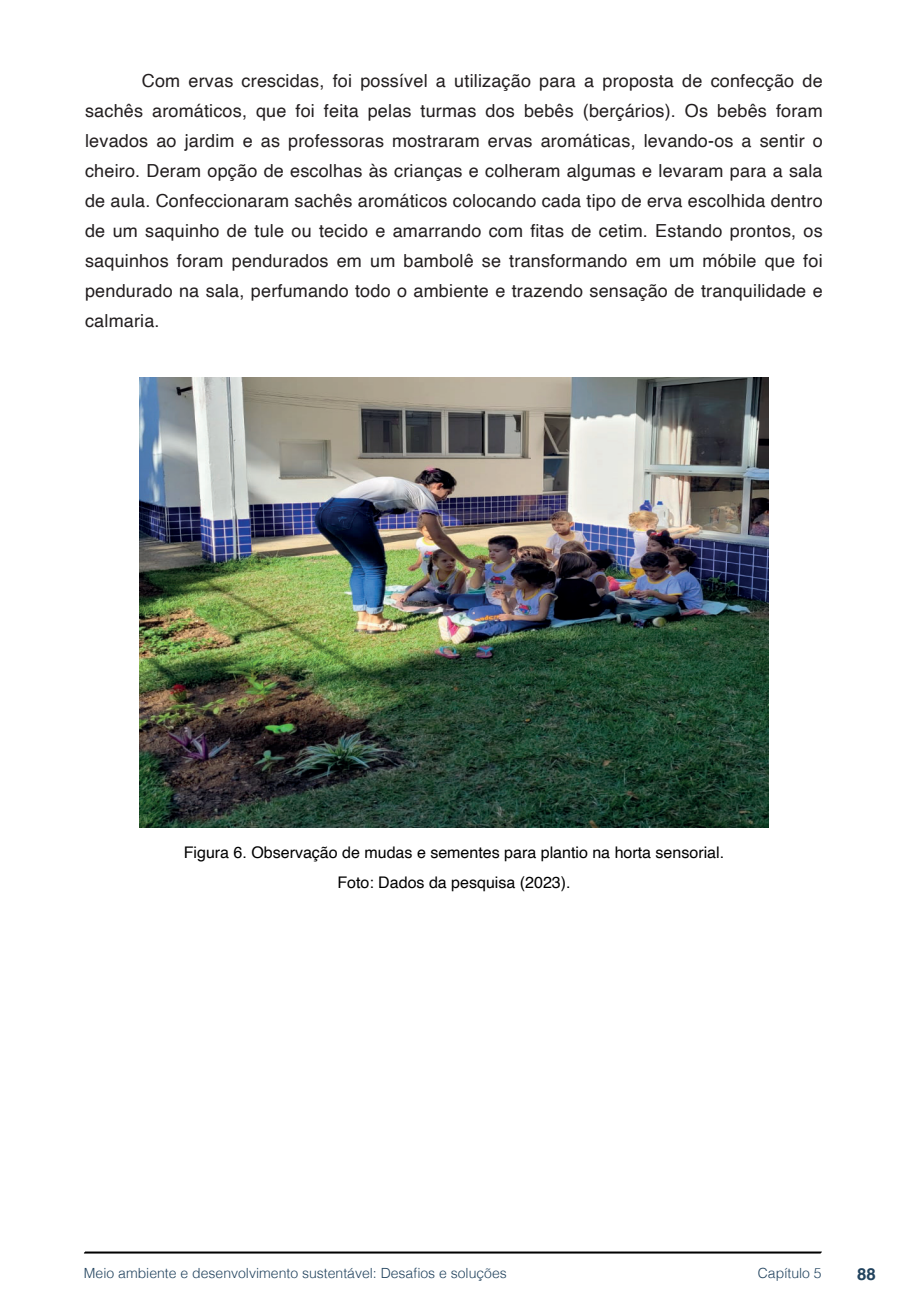
<style>
.page{position:relative;width:908px;height:1304px;background:#fff}
.page>*{position:absolute;margin:0;border:0;box-sizing:border-box;transform-origin:0 0}
.txt{font:18px/30px "Helvetica";letter-spacing:.01em;color:#231f20;text-align:justify}
.t1{font:700 16.8px "Helvetica";color:#23445f}
.imagens_graf_tab{font:16px "Helvetica";color:#000}
.t2{font:300 14px "Helvetica";color:#23445f}
</style>
<div class="page">
<svg style="left:84px;top:1251px;width:737px;height:3px;background:#515151"></svg>
<img style="left:139px;top:377px;width:629px;height:450px">
<p class="txt" style="left:85px;top:66px;width:738px;text-indent:57px">Com ervas crescidas, foi possível a utilização para a proposta de confecção de sachês aromáticos, que foi feita pelas turmas dos bebês (berçários). Os bebês foram levados ao jardim e as professoras mostraram ervas aromáticas, levando-os a sentir o cheiro. Deram opção de escolhas às crianças e colheram algumas e levaram para a sala de aula. Confeccionaram sachês aromáticos colocando cada tipo de erva escolhida dentro de um saquinho de tule ou tecido e amarrando com fitas de cetim. Estando prontos, os saquinhos foram pendurados em um bambolê se transformando em um móbile que foi pendurado na sala, perfumando todo o ambiente e trazendo sensação de tranquilidade e calmaria.</p>
<p class="imagens_graf_tab" style="left:184px;top:840px;width:541px">Figura 6. Observação de mudas e sementes para plantio na horta sensorial.</p>
<p class="imagens_graf_tab" style="left:337px;top:870px;width:235px">Foto: Dados da pesquisa (2023).</p>
<p class="t2" style="left:84px;top:1261px;width:424px">Meio ambiente e desenvolvimento sustentável: Desafios e soluções</p>
<p class="t2" style="left:757px;top:1261px;width:65px">Capítulo 5</p>
<p class="t1" style="left:856px;top:1264px;width:20px">88</p>
</div>
